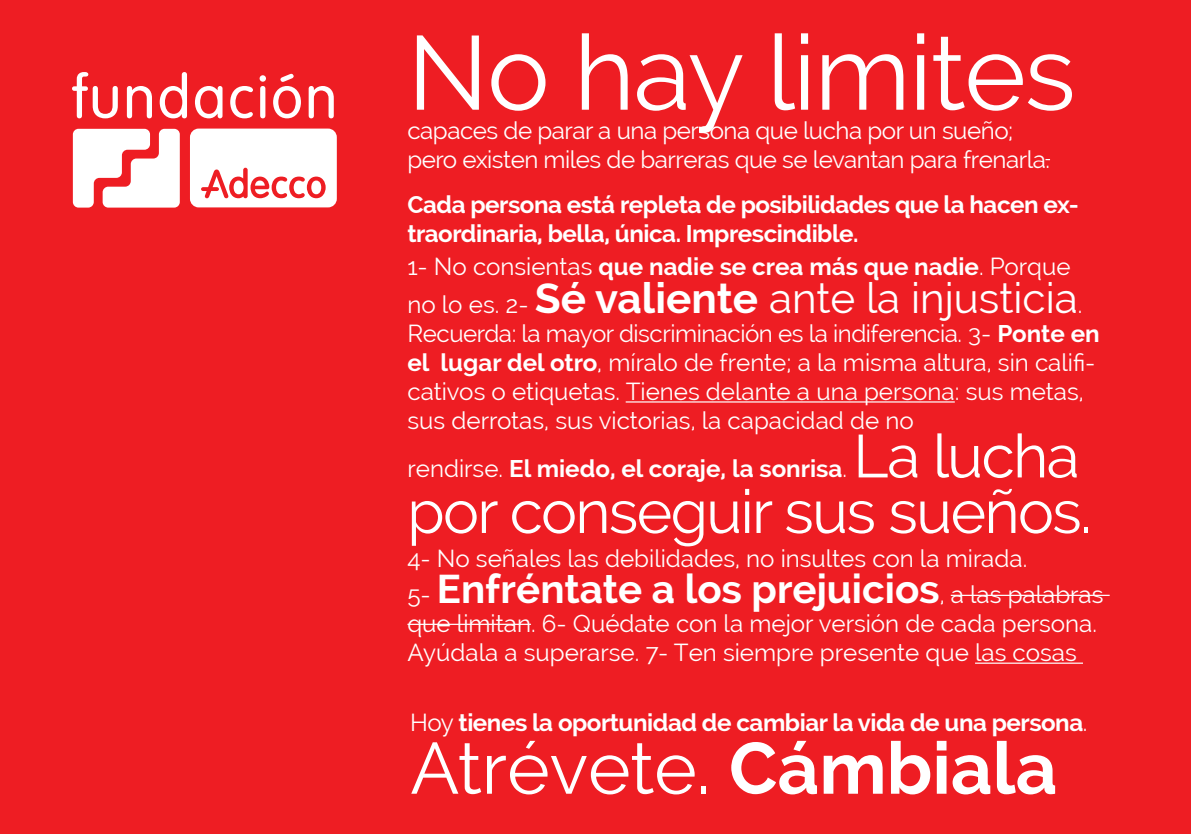
<style>
.page{position:relative;width:1191px;height:834px;background:#fff}
.page>*{position:absolute;margin:0;border:0;box-sizing:border-box;transform-origin:0 0}
.t1{font:104.6px "Raleway";letter-spacing:-.01em;color:#fff}
.t2{font:72.4px "Raleway";color:#fff}
.t3{font:60.4px/55.6px "Raleway";letter-spacing:-.025em;color:#fff;text-align:right}
.t4{font:42.2px "Raleway";color:#fff}
.t5{font:700 40.2px "Raleway";color:#fff}
.t6{font:24.2px/29px "Raleway";color:#fff}
.t7{font:700 24.2px/29px "Raleway";letter-spacing:-.02em;color:#fff}
.t8{font:24.2px "Raleway";letter-spacing:-.02em;color:#fff}
.t9{font:700 24.2px "Raleway";color:#fff}
.s1{font-weight:400}
.s2{font-size:24.2px}
.s3{font-weight:700}
.s4{font-weight:400;font-size:24.2px}
</style>
<div class="page">
<div style="left:0;top:0;width:1191px;height:833px;background:#ee1d23"></div>
<hr style="left:625px;top:401px;width:329px;height:1px;background:#fff">
<hr style="left:975px;top:662px;width:108px;height:1px;background:#fff">
<hr style="left:950px;top:594px;width:159px;height:2px;background:#fff">
<hr style="left:407px;top:623px;width:124px;height:1px;background:#fff">
<svg style="left:190px;top:128px;width:147px;height:79px;background:#fce2e2"></svg>
<svg style="left:73px;top:129px;width:107px;height:78px;background:#fcddde"></svg>
<svg style="left:72px;top:72px;width:46px;height:46px"></svg>
<svg style="left:127px;top:86px;width:25px;height:32px"></svg>
<svg style="left:160px;top:72px;width:27px;height:46px"></svg>
<svg style="left:195px;top:86px;width:27px;height:32px"></svg>
<svg style="left:230px;top:86px;width:23px;height:32px"></svg>
<svg style="left:259px;top:75px;width:7px;height:43px"></svg>
<svg style="left:273px;top:74px;width:28px;height:44px"></svg>
<svg style="left:309px;top:86px;width:25px;height:32px"></svg>
<p class="t1" style="left:407px;top:12px;width:670px">No hay limites</p>
<p class="t8" style="left:407px;top:116px;width:607px">capaces de parar a una persona que lucha por un sueño;</p>
<p class="t8" style="left:407px;top:145px;width:644px">pero existen miles de barreras que se levantan para frenarla.</p>
<p class="t7" style="left:407px;top:190px;width:673px">Cada persona está repleta de posibilidades que la hacen ex&shy;traordinaria, bella, única. Imprescindible.</p>
<p class="t9" style="left:407px;top:252px;width:664px"><span class="s1">1- No consientas</span> que nadie se crea más que nadie<span class="s1">. Porque</span></p>
<p class="t4" style="left:407px;top:274px;width:676px"><span class="s2">no lo es. 2-</span> <span class="s3">Sé valiente</span> ante la injusticia<span class="s2">.</span></p>
<p class="t6" style="left:407px;top:319px;width:694px">Recuerda: la mayor discriminación es la indiferencia. 3- <span class="s3">Ponte en el lugar del otro</span>, míralo de frente; a la misma altura, sin califi&shy;cativos o etiquetas. Tienes delante a una persona: sus metas, sus derrotas, sus victorias, la capacidad de no</p>
<p class="t9" style="left:407px;top:455px;width:441px"><span class="s1">rendirse.</span> El miedo, el coraje, la sonrisa<span class="s1">.</span></p>
<p class="t3" style="left:407px;top:428px;width:685px">La lucha<br>por conseguir sus sueños.</p>
<p class="t6" style="left:407px;top:544px;width:621px">4- No señales las debilidades, no insultes con la mirada.</p>
<p class="t5" style="left:407px;top:566px;width:697px"><span class="s4">5-</span> Enfréntate a los prejuicios<span class="s4">, a las palabras</span></p>
<p class="t6" style="left:407px;top:609px;width:691px">que limitan. 6- Quédate con la mejor versión de cada persona.<br>Ayúdala a superarse. 7- Ten siempre presente que las cosas</p>
<p class="t7" style="left:410px;top:708px;width:678px"><span class="s1">Hoy</span> tienes la oportunidad de cambiar la vida de una persona<span class="s1">.</span></p>
<p class="t2" style="left:410px;top:726px;width:649px">Atrévete. <span class="s3">Cámbiala</span></p>
</div>
